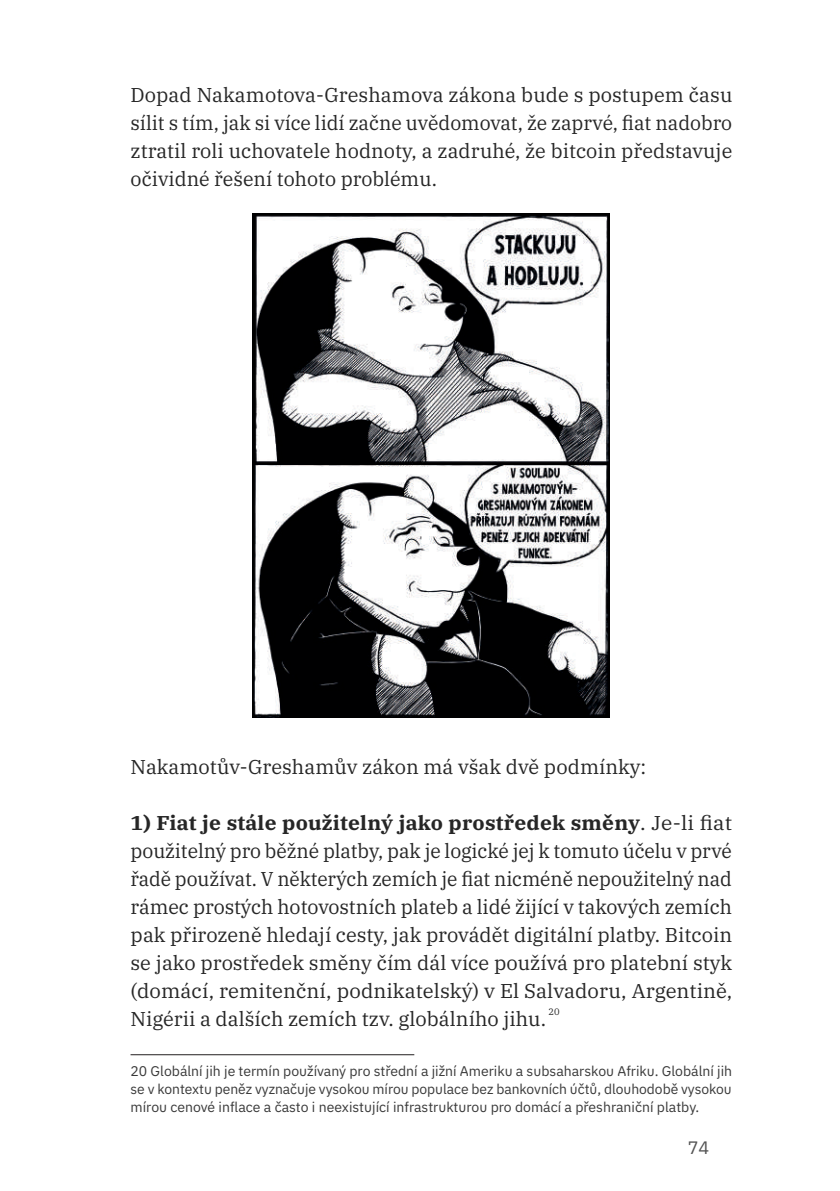
<style>
.page{position:relative;width:840px;height:1191px;background:#fff}
.page>*{position:absolute;margin:0;border:0;box-sizing:border-box;transform-origin:0 0}
.t1{font:20px/28px "IBM Plex Serif";color:#262626;text-align:justify;scale:1.05 1}
.t2{font:20px/28px "IBM Plex Serif";color:#262626;text-align:justify}
.t3{font:18px "Braiins Sans";color:#525252}
.t4{font:14px/18px "Braiins Sans";color:#393939;text-align:justify}
.t5{font:9.4px "IBM Plex Serif";color:#262626}
.s1{font-weight:700}
</style>
<div class="page">
<img style="left:252px;top:214px;width:357px;height:504px">
<hr style="left:130px;top:1054px;width:284px;height:1px;background:#231f20">
<p class="t2" style="left:130px;top:79px;width:603px">Dopad Nakamotova-Greshamova zákona bude s postupem času sílit s tím, jak si více lidí začne uvědomovat, že zaprvé, fiat nadobro ztratil roli uchovatele hodnoty, a zadruhé, že bitcoin představuje očividné řešení tohoto problému.</p>
<p class="t2" style="left:130px;top:751px;width:517px">Nakamotův-Greshamův zákon má však dvě podmínky:</p>
<p class="t1" style="left:130px;top:807px;width:574px"><span class="s1">1) Fiat je stále použitelný jako prostředek směny</span>. Je-li fiat použitelný pro běžné platby, pak je logické jej k tomuto účelu v prvé řadě používat. V některých zemích je fiat nicméně nepoužitelný nad rámec prostých hotovostních plateb a lidé žijící v takových zemích pak přirozeně hledají cesty, jak provádět digitální platby. Bitcoin se jako prostředek směny čím dál více používá pro platební styk (domácí, remitenční, podnikatelský) v El Salvadoru, Argentině, Nigérii a dalších zemích tzv. globálního jihu.</p>
<p class="t5" style="left:548px;top:1004px;width:13px">20</p>
<p class="t4" style="left:130px;top:1060px;width:603px">20 Globální jih je termín používaný pro střední a jižní Ameriku a subsaharskou Afriku. Globální jih se v kontextu peněz vyznačuje vysokou mírou populace bez bankovních účtů, dlouhodobě vysokou mírou cenové inflace a často i neexistující infrastrukturou pro domácí a přeshraniční platby.</p>
<p class="t3" style="left:687px;top:1133px;width:23px">74</p>
</div>
